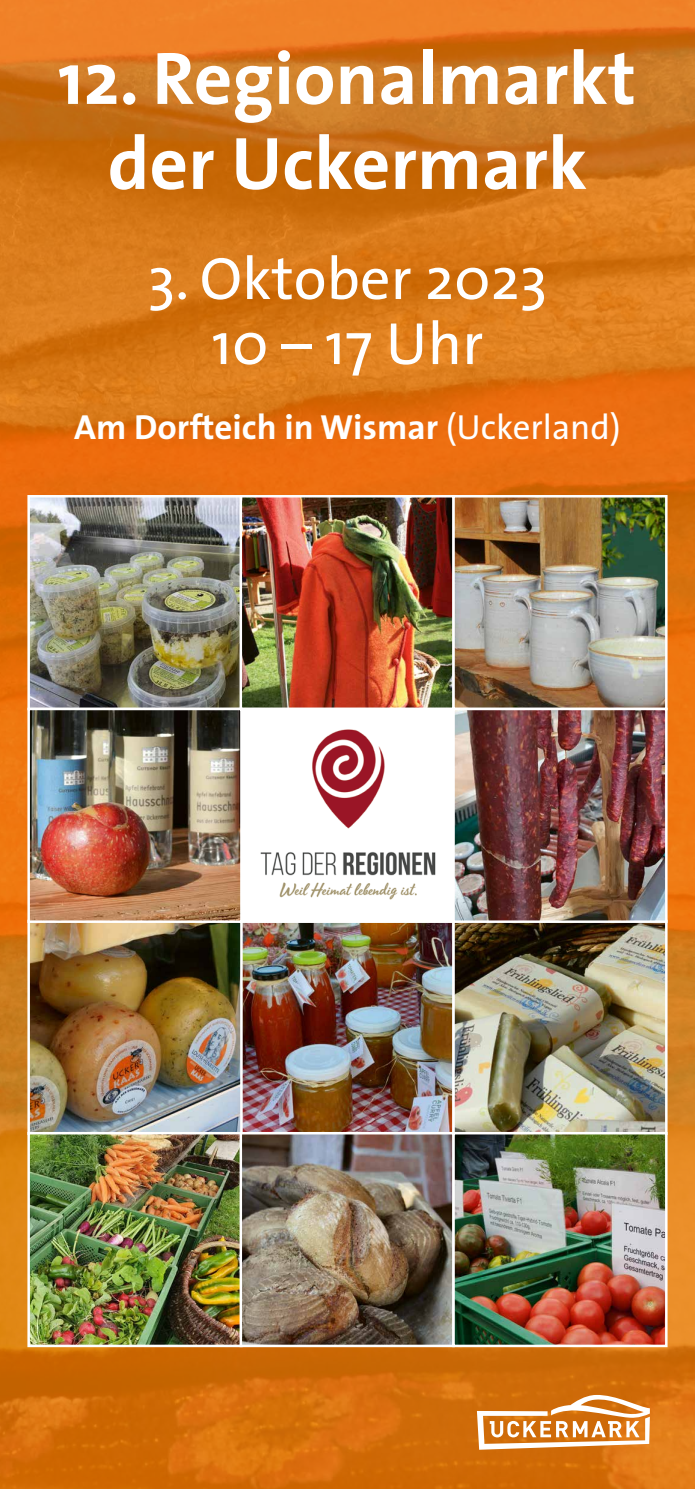
<style>
.page{position:relative;width:695px;height:1489px;background:#fff}
.page>*{position:absolute;margin:0;border:0;box-sizing:border-box;transform-origin:0 0}
.t1{font:700 75px/85px "The Sans";color:#fff;text-align:center}
.t2{font:60px/65px "The Sans";color:#fff;text-align:center}
.t3{font:700 35px "The Sans";color:#fff}
.s1{font-weight:400}
</style>
<div class="page">
<img style="left:0;top:0;width:694px;height:1488px">
<svg style="left:477px;top:1394px;width:172px;height:55px"></svg>
<img style="left:30px;top:498px;width:634px;height:209px">
<div style="left:27px;top:495px;width:216px;height:215px;border:2px solid #fff"></div>
<div style="left:239px;top:495px;width:215px;height:215px;border:2px solid #fff"></div>
<img style="left:243px;top:922px;width:208px;height:209px">
<img style="left:30px;top:710px;width:210px;height:421px">
<div style="left:27px;top:919px;width:216px;height:215px;border:2px solid #fff"></div>
<div style="left:239px;top:707px;width:215px;height:215px;background:#fff;border:2px solid #fff"></div>
<div style="left:452px;top:495px;width:215px;height:215px;border:2px solid #fff"></div>
<div style="left:27px;top:707px;width:216px;height:215px;border:2px solid #fff"></div>
<img style="left:30px;top:1134px;width:634px;height:209px">
<div style="left:27px;top:1131px;width:216px;height:215px;border:2px solid #fff"></div>
<div style="left:239px;top:1131px;width:215px;height:215px;border:2px solid #fff"></div>
<img style="left:455px;top:710px;width:209px;height:421px">
<div style="left:452px;top:919px;width:215px;height:215px;border:2px solid #fff"></div>
<div style="left:452px;top:707px;width:215px;height:215px;border:2px solid #fff"></div>
<div style="left:452px;top:1131px;width:215px;height:215px;border:2px solid #fff"></div>
<img style="left:260px;top:729px;width:176px;height:171px">
<h1 class="t1" style="left:58px;top:34px;width:579px">12. Regionalmarkt der Uckermark</h1>
<h2 class="t2" style="left:148px;top:244px;width:401px">3. Oktober 2023<br>10 – 17 Uhr</h2>
<p class="t3" style="left:74px;top:398px;width:548px">Am Dorfteich in Wismar <span class="s1">(Uckerland)</span></p>
</div>
